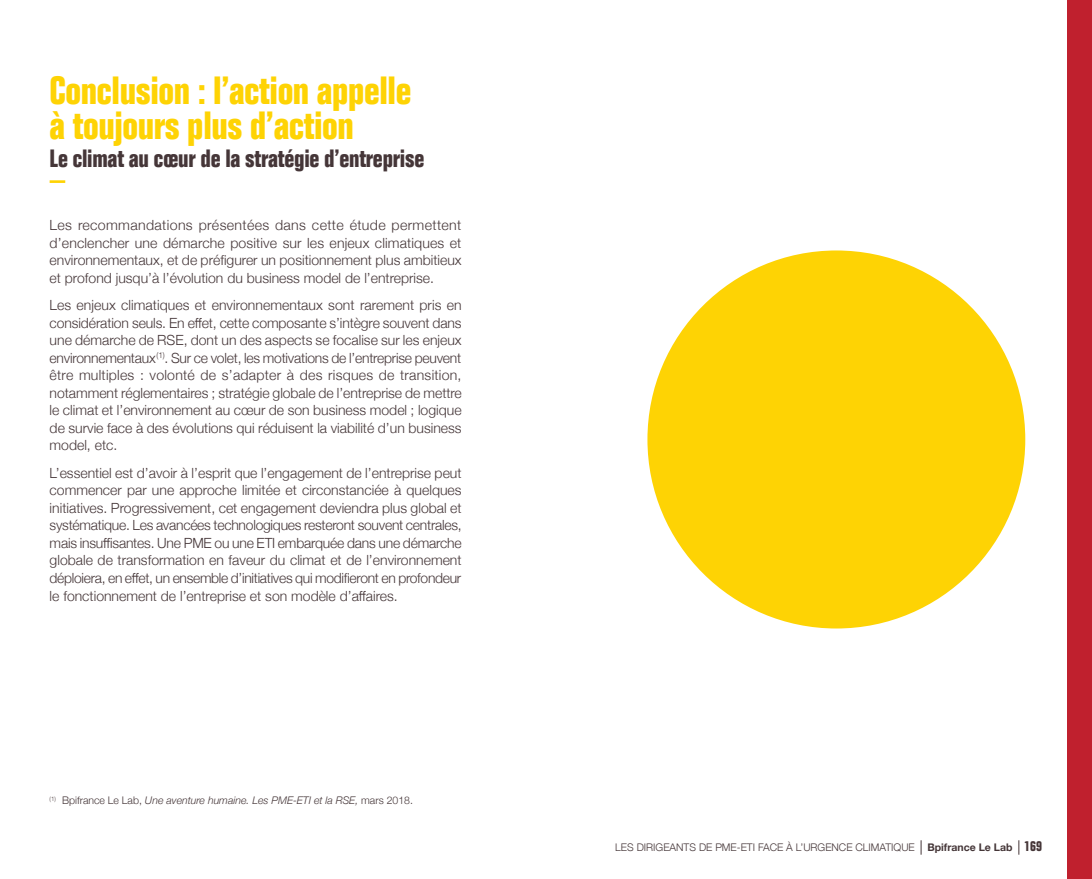
<style>
.page{position:relative;width:1092px;height:879px;background:#fff}
.page>*{position:absolute;margin:0;border:0;box-sizing:border-box;transform-origin:0 0}
.t1{font:700 condensed 38.5px/35px "Folio";letter-spacing:-.01em;color:#fed304}
.t2{font:700 condensed 24.5px "Folio";letter-spacing:-.01em;color:#453638}
.t3{font:300 14px/17.5px "Helvetica Neue";color:#453638;text-align:justify}
.t4{font:italic 300 10.5px "Helvetica Neue";color:#453638}
.t5{font:300 10.5px "Helvetica Neue";color:#453638}
.s1{font-style:normal}
.s2{font-weight:700}
.s3{font-family:"Folio";font-weight:700;font-stretch:condensed;font-size:14px}
</style>
<div class="page">
<hr style="left:50px;top:180px;width:15px;height:3px;background:#fed304">
<div style="left:1067px;top:0;width:24px;height:878px;background:#c0202e"></div>
<div style="left:647px;top:250px;width:378px;height:378px;background:#fed304;border-radius:50%"></div>
<svg style="left:920px;top:840px;width:1px;height:14px"></svg>
<svg style="left:1018px;top:840px;width:1px;height:14px"></svg>
<h1 class="t1" style="left:50px;top:73px;width:363px">Conclusion : l’action appelle à toujours plus d’action</h1>
<h2 class="t2" style="left:50px;top:145px;width:376px">Le climat au cœur de la stratégie d’entreprise</h2>
<p class="t3" style="left:50px;top:215px;width:413px">Les recommandations présentées dans cette étude permettent d’enclencher une démarche positive sur les enjeux climatiques et environnementaux, et de préfigurer un positionnement plus ambitieux et profond jusqu’à l’évolution du business model de l’entreprise.</p>
<p class="t3" style="left:50px;top:295px;width:414px">Les enjeux climatiques et environnementaux sont rarement pris en considération seuls. En effet, cette composante s’intègre souvent dans une démarche de RSE, dont un des aspects se focalise sur les enjeux environnementaux<sup>(1)</sup>. Sur ce volet, les motivations de l’entreprise peuvent être multiples : volonté de s’adapter à des risques de transition, notamment réglementaires ; stratégie globale de l’entreprise de mettre le climat et l’environnement au cœur de son business model ; logique de survie face à des évolutions qui réduisent la viabilité d’un business model, etc.</p>
<p class="t3" style="left:50px;top:463px;width:413px">L’essentiel est d’avoir à l’esprit que l’engagement de l’entreprise peut commencer par une approche limitée et circonstanciée à quelques initiatives. Progressivement, cet engagement deviendra plus global et systématique. Les avancées technologiques resteront souvent centrales, mais insuffisantes. Une PME ou une ETI embarquée dans une démarche globale de transformation en faveur du climat et de l’environnement déploiera, en effet, un ensemble d’initiatives qui modifieront en profondeur le fonctionnement de l’entreprise et son modèle d’affaires.</p>
<p class="t4" style="left:50px;top:792px;width:365px"><sup>(1)</sup> <span class="s1">Bpifrance Le Lab,</span> Une aventure humaine. Les PME-ETI et la RSE, <span class="s1">mars 2018.</span></p>
<p class="t5" style="left:615px;top:838px;width:428px">LES DIRIGEANTS DE PME-ETI FACE À L’URGENCE CLIMATIQUE <span class="s2">Bpifrance Le Lab</span> <span class="s3">169</span></p>
</div>
